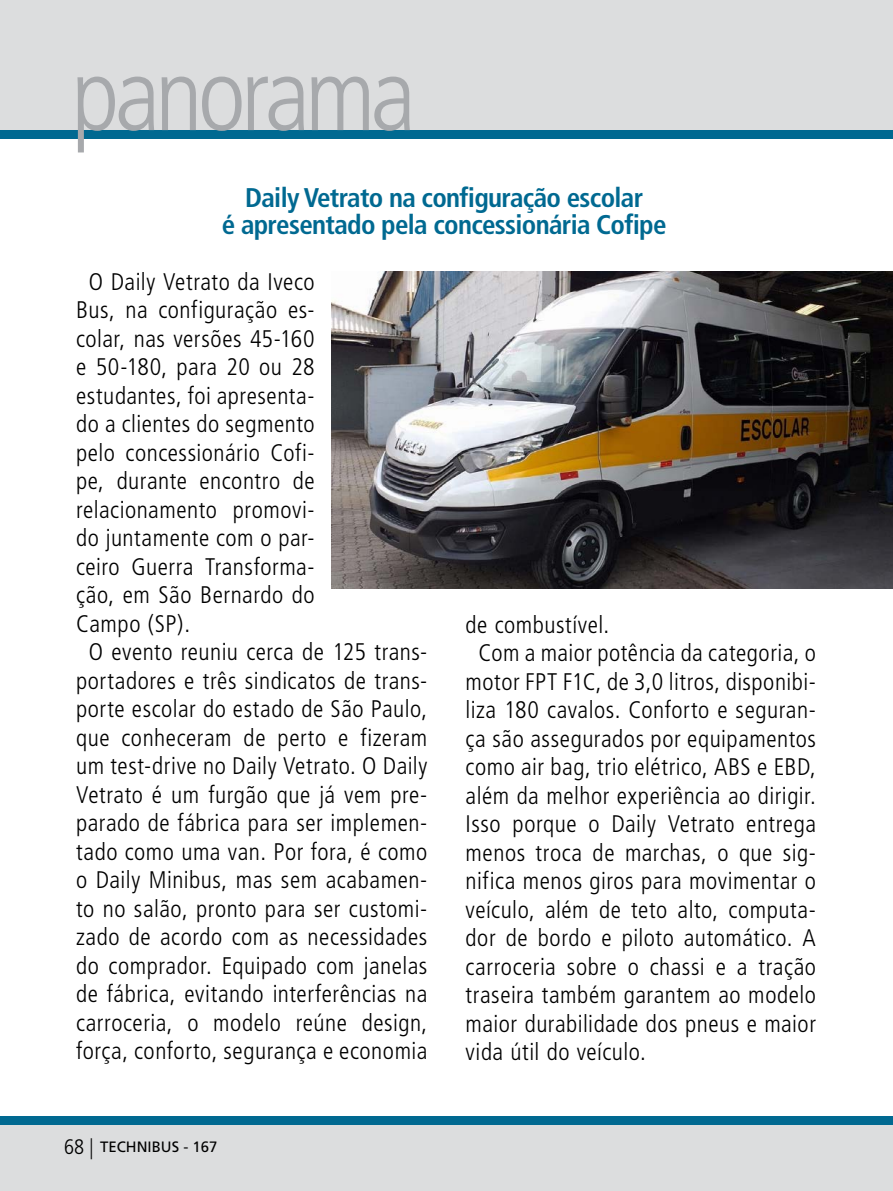
<style>
.page{position:relative;width:893px;height:1191px;background:#fff}
.page>*{position:absolute;margin:0;border:0;box-sizing:border-box;transform-origin:0 0}
.t1{font:300 condensed 103.5px "Frutiger";letter-spacing:-.05em;color:#a7a9ac}
.t2{font:700 condensed 27px/27px "Frutiger";letter-spacing:-.025em;color:#006991;text-align:center}
.t3{font:300 condensed 24px "Frutiger";letter-spacing:.02em;color:#000}
.t4{font:15px "Frutiger";color:#000}
.s1{font-weight:300;font-stretch:condensed;font-size:21px}
</style>
<div class="page">
<div style="left:0;top:1120px;width:893px;height:71px;background:#dcddde"></div>
<div style="left:0;top:0;width:893px;height:139px;background:#dcddde"></div>
<div style="left:0;top:130px;width:893px;height:9px;background:#006991"></div>
<div style="left:0;top:1116px;width:893px;height:8px;background:#006991"></div>
<img style="left:332px;top:272px;width:561px;height:316px">
<h1 class="t1" style="left:71px;top:36px;width:346px">panorama</h1>
<p class="t2" style="left:222px;top:184px;width:446px">Daily Vetrato na configuração escolar<br>é apresentado pela concessionária Cofipe</p>
<p class="t3" style="left:89px;top:268px;width:227px">O Daily Vetrato da Iveco</p>
<p class="t3" style="left:76px;top:296px;width:240px">Bus, na configuração es-</p>
<p class="t3" style="left:76px;top:325px;width:240px">colar, nas versões 45-160</p>
<p class="t3" style="left:76px;top:353px;width:240px">e 50-180, para 20 ou 28</p>
<p class="t3" style="left:76px;top:382px;width:240px">estudantes, foi apresenta-</p>
<p class="t3" style="left:76px;top:410px;width:240px">do a clientes do segmento</p>
<p class="t3" style="left:76px;top:439px;width:240px">pelo concessionário Cofi-</p>
<p class="t3" style="left:76px;top:467px;width:240px">pe, durante encontro de</p>
<p class="t3" style="left:76px;top:496px;width:240px">relacionamento promovi-</p>
<p class="t3" style="left:76px;top:524px;width:240px">do juntamente com o par-</p>
<p class="t3" style="left:76px;top:553px;width:240px">ceiro Guerra Transforma-</p>
<p class="t3" style="left:76px;top:581px;width:240px">ção, em São Bernardo do</p>
<p class="t3" style="left:76px;top:610px;width:116px">Campo (SP).</p>
<p class="t3" style="left:89px;top:638px;width:340px">O evento reuniu cerca de 125 trans-</p>
<p class="t3" style="left:76px;top:667px;width:353px">portadores e três sindicatos de trans-</p>
<p class="t3" style="left:76px;top:695px;width:353px">porte escolar do estado de São Paulo,</p>
<p class="t3" style="left:76px;top:724px;width:353px">que conheceram de perto e fizeram</p>
<p class="t3" style="left:76px;top:752px;width:353px">um test-drive no Daily Vetrato. O Daily</p>
<p class="t3" style="left:76px;top:781px;width:353px">Vetrato é um furgão que já vem pre-</p>
<p class="t3" style="left:76px;top:809px;width:353px">parado de fábrica para ser implemen-</p>
<p class="t3" style="left:76px;top:838px;width:353px">tado como uma van. Por fora, é como</p>
<p class="t3" style="left:76px;top:866px;width:353px">o Daily Minibus, mas sem acabamen-</p>
<p class="t3" style="left:76px;top:895px;width:353px">to no salão, pronto para ser customi-</p>
<p class="t3" style="left:76px;top:923px;width:353px">zado de acordo com as necessidades</p>
<p class="t3" style="left:76px;top:952px;width:353px">do comprador. Equipado com janelas</p>
<p class="t3" style="left:76px;top:980px;width:353px">de fábrica, evitando interferências na</p>
<p class="t3" style="left:76px;top:1009px;width:353px">carroceria, o modelo reúne design,</p>
<p class="t3" style="left:76px;top:1037px;width:353px">força, conforto, segurança e economia</p>
<p class="t4" style="left:64px;top:1137px;width:155px"><span class="s1">68 |</span> TECHNIBUS - 167</p>
<p class="t4" style="left:73px;top:1137px;width:155px"><span class="s1">68 |</span> TECHNIBUS - 167</p>
<p class="t3" style="left:466px;top:611px;width:145px">de combustível.</p>
<p class="t3" style="left:478px;top:639px;width:339px">Com a maior potência da categoria, o</p>
<p class="t3" style="left:466px;top:668px;width:352px">motor FPT F1C, de 3,0 litros, disponibi-</p>
<p class="t3" style="left:466px;top:696px;width:352px">liza 180 cavalos. Conforto e seguran-</p>
<p class="t3" style="left:466px;top:725px;width:352px">ça são assegurados por equipamentos</p>
<p class="t3" style="left:466px;top:753px;width:352px">como air bag, trio elétrico, ABS e EBD,</p>
<p class="t3" style="left:466px;top:782px;width:352px">além da melhor experiência ao dirigir.</p>
<p class="t3" style="left:466px;top:810px;width:352px">Isso porque o Daily Vetrato entrega</p>
<p class="t3" style="left:466px;top:839px;width:352px">menos troca de marchas, o que sig-</p>
<p class="t3" style="left:466px;top:867px;width:352px">nifica menos giros para movimentar o</p>
<p class="t3" style="left:466px;top:895px;width:352px">veículo, além de teto alto, computa-</p>
<p class="t3" style="left:466px;top:924px;width:352px">dor de bordo e piloto automático. A</p>
<p class="t3" style="left:466px;top:952px;width:352px">carroceria sobre o chassi e a tração</p>
<p class="t3" style="left:466px;top:981px;width:352px">traseira também garantem ao modelo</p>
<p class="t3" style="left:466px;top:1009px;width:352px">maior durabilidade dos pneus e maior</p>
<p class="t3" style="left:466px;top:1038px;width:182px">vida útil do veículo.</p>
</div>
